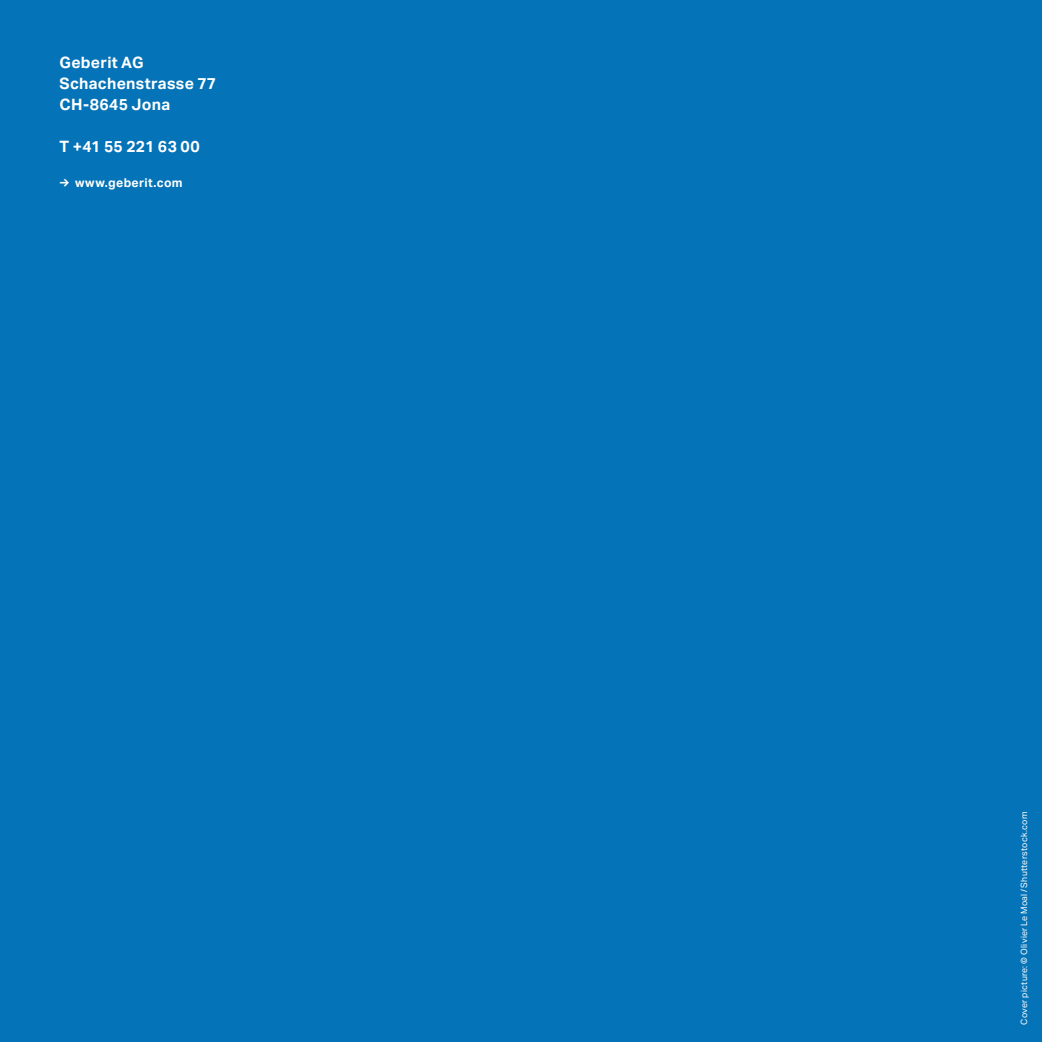
<style>
.page{position:relative;width:1042px;height:1042px;background:#0473b7}
.page>*{position:absolute;margin:0;border:0;box-sizing:border-box;transform-origin:0 0}
.t1{font:700 15.75px/21px "Aktiv Grotesk Geberit";letter-spacing:.02em;color:#fff}
.t2{font:700 12.25px "Aktiv Grotesk Geberit";letter-spacing:.025em;color:#fff}
.t3{font:8.75px "Aktiv Grotesk Geberit";letter-spacing:.035em;color:#fff}
</style>
<div class="page">
<p class="t1" style="left:60px;top:52px;width:158px">Geberit AG<br>Schachenstrasse 77<br>CH-8645 Jona</p>
<p class="t1" style="left:60px;top:136px;width:142px">T +41 55 221 63 00</p>
<p class="t2" style="left:60px;top:175px;width:125px">→ www.geberit.com</p>
<p class="t3" style="left:1019px;top:1024px;width:215px;rotate:-90deg">Cover picture: © Olivier Le Moal / Shutterstock.com</p>
</div>
